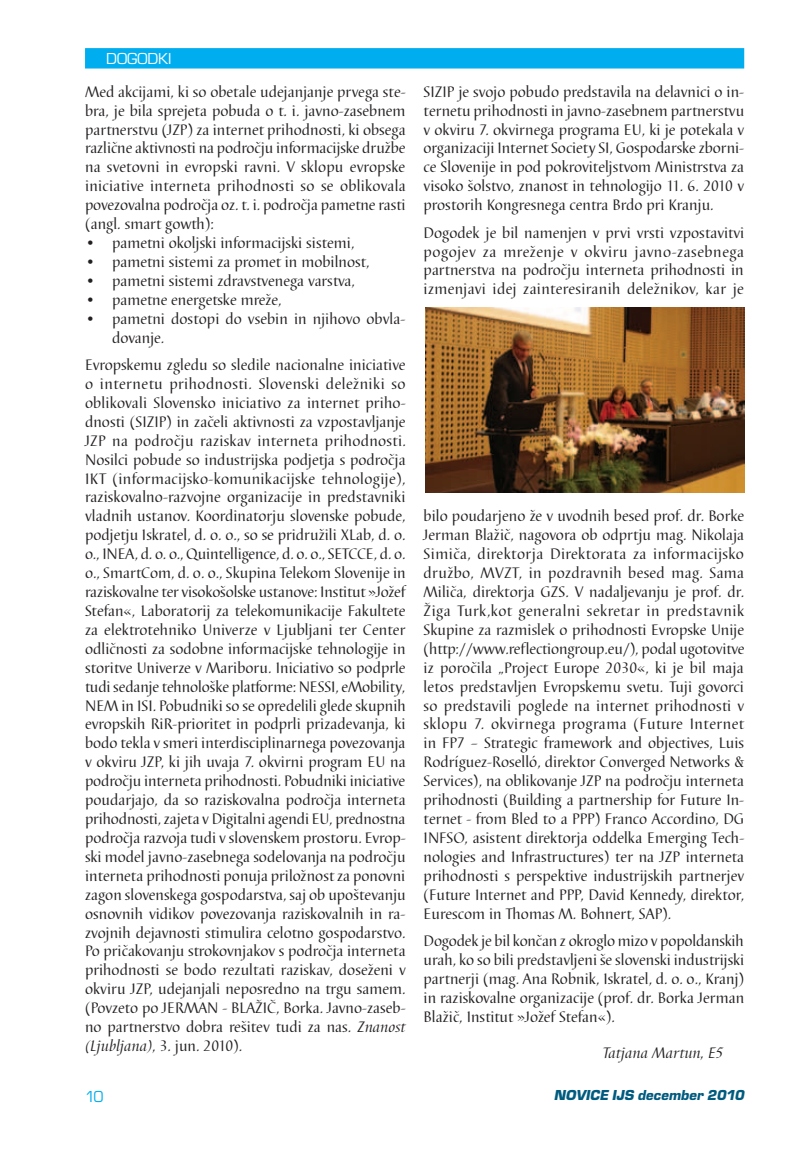
<style>
.page{position:relative;width:808px;height:1149px;background:#fff}
.page>*{position:absolute;margin:0;border:0;box-sizing:border-box;transform-origin:0 0}
.t1{font:16.5px "Eurostile TEE";color:#fff}
.t2{font:16.5px "Eurostile TEE";color:#00aeef}
.t3{font:15.75px/18.9px "Barbedor TEE";color:#231f20;text-align:justify}
.t4{font:italic 15.75px "Barbedor TEE";color:#231f20}
.t5{font:italic 15px "Eurostile TEE Blac";color:#005b7f}
.s1{font-style:italic}
</style>
<div class="page">
<div style="left:85px;top:48px;width:659px;height:20px;background:#00aeef;border:2px solid #00aeef"></div>
<img style="left:425px;top:307px;width:319px;height:185px">
<p class="t1" style="left:106px;top:50px;width:67px">Dogodki</p>
<p class="t3" style="left:85px;top:82px;width:322px">Med akcijami, ki so obetale udejanjanje prvega ste&shy;bra, je bila sprejeta pobuda o t. i. javno-zasebnem partnerstvu (JZP) za internet prihodnosti, ki obsega različne aktivnosti na področju informacijske družbe na svetovni in evropski ravni. V sklopu evropske iniciative interneta prihodnosti so se oblikovala povezovalna področja oz. t. i. področja pametne rasti (angl. smart gowth):</p>
<p class="t3" style="left:85px;top:234px;width:271px">• pametni okoljski informacijski sistemi,</p>
<p class="t3" style="left:85px;top:252px;width:286px">• pametni sistemi za promet in mobilnost,</p>
<p class="t3" style="left:85px;top:271px;width:271px">• pametni sistemi zdravstvenega varstva,</p>
<p class="t3" style="left:85px;top:290px;width:198px">• pametne energetske mreže,</p>
<p class="t3" style="left:112px;top:309px;width:295px;text-indent:-27px">• pametni dostopi do vsebin in njihovo obvla&shy;dovanje.</p>
<p class="t3" style="left:85px;top:355px;width:322px">Evropskemu zgledu so sledile nacionalne iniciative o internetu prihodnosti. Slovenski deležniki so oblikovali Slovensko iniciativo za internet priho&shy;dnosti (SIZIP) in začeli aktivnosti za vzpostavljanje JZP na področju raziskav interneta prihodnosti.<br>Nosilci pobude so industrijska podjetja s področja IKT (informacijsko-komunikacijske tehnologije), raziskovalno-razvojne organizacije in predstavniki vladnih ustanov. Koordinatorju slovenske pobude, podjetju Iskratel, d. o. o., so se pridružili XLab, d. o. o., INEA, d. o. o., Quintelligence, d. o. o., SETCCE, d. o. o., SmartCom, d. o. o., Skupina Telekom Slovenije in raziskovalne ter visokošolske ustanove: Institut »Jožef Stefan«, Laboratorij za telekomunikacije Fakultete za elektrotehniko Univerze v Ljubljani ter Center odličnosti za sodobne informacijske tehnologije in storitve Univerze v Mariboru. Iniciativo so podprle tudi sedanje tehnološke platforme: NESSI, eMobility, NEM in ISI. Pobudniki so se opredelili glede skupnih evropskih RiR-prioritet in podprli prizadevanja, ki bodo tekla v smeri interdisciplinarnega povezovanja v okviru JZP, ki jih uvaja 7. okvirni program EU na področju interneta prihodnosti. Pobudniki iniciative poudarjajo, da so raziskovalna področja interneta prihodnosti, zajeta v Digitalni agendi EU, prednostna področja razvoja tudi v slovenskem prostoru. Evrop&shy;ski model javno-zasebnega sodelovanja na področju interneta prihodnosti ponuja priložnost za ponovni zagon slovenskega gospodarstva, saj ob upoštevanju osnovnih vidikov povezovanja raziskovalnih in ra&shy;zvojnih dejavnosti stimulira celotno gospodarstvo.<br>Po pričakovanju strokovnjakov s področja interneta prihodnosti se bodo rezultati raziskav, doseženi v okviru JZP, udejanjali neposredno na trgu samem. (Povzeto po JERMAN - BLAŽIČ, Borka. Javno-zaseb&shy;no partnerstvo dobra rešitev tudi za nas. <span class="s1">Znanost (Ljubljana)</span>, 3. jun. 2010).</p>
<p class="t3" style="left:424px;top:82px;width:322px">SIZIP je svojo pobudo predstavila na delavnici o in&shy;ternetu prihodnosti in javno-zasebnem partnerstvu v okviru 7. okvirnega programa EU, ki je potekala v organizaciji Internet Society SI, Gospodarske zborni&shy;ce Slovenije in pod pokroviteljstvom Ministrstva za visoko šolstvo, znanost in tehnologijo 11. 6. 2010 v prostorih Kongresnega centra Brdo pri Kranju.</p>
<p class="t3" style="left:424px;top:223px;width:322px">Dogodek je bil namenjen v prvi vrsti vzpostavitvi pogojev za mreženje v okviru javno-zasebnega partnerstva na področju interneta prihodnosti in izmenjavi idej zainteresiranih deležnikov, kar je</p>
<p class="t3" style="left:424px;top:507px;width:322px">bilo poudarjeno že v uvodnih besed prof. dr. Borke Jerman Blažič, nagovora ob odprtju mag. Nikolaja Simiča, direktorja Direktorata za informacijsko družbo, MVZT, in pozdravnih besed mag. Sama Miliča, direktorja GZS. V nadaljevanju je prof. dr.<br>Žiga Turk,kot generalni sekretar in predstavnik Skupine za razmislek o prihodnosti Evropske Unije (http://www.reflectiongroup.eu/), podal ugotovitve iz poročila „Project Europe 2030«, ki je bil maja letos predstavljen Evropskemu svetu. Tuji govorci so predstavili poglede na internet prihodnosti v sklopu 7. okvirnega programa (Future Internet in FP7 – Strategic framework and objectives, Luis Rodríguez-Roselló, direktor Converged Networks &amp; Services), na oblikovanje JZP na področju interneta prihodnosti (Building a partnership for Future In&shy;ternet - from Bled to a PPP) Franco Accordino, DG INFSO, asistent direktorja oddelka Emerging Tech&shy;nologies and Infrastructures) ter na JZP interneta prihodnosti s perspektive industrijskih partnerjev (Future Internet and PPP, David Kennedy, direktor, Eurescom in Thomas M. Bohnert, SAP).</p>
<p class="t3" style="left:424px;top:931px;width:322px">Dogodek je bil končan z okroglo mizo v popoldanskih urah, ko so bili predstavljeni še slovenski industrijski partnerji (mag. Ana Robnik, Iskratel, d. o. o., Kranj) in raziskovalne organizacije (prof. dr. Borka Jerman Blažič, Institut »Jožef Stefan«).</p>
<p class="t4" style="left:602px;top:1042px;width:122px">Tatjana Martun, E5</p>
<p class="t2" style="left:85px;top:1087px;width:20px">10</p>
<p class="t5" style="left:554px;top:1085px;width:195px">NOVICE IJS december 2010</p>
</div>
